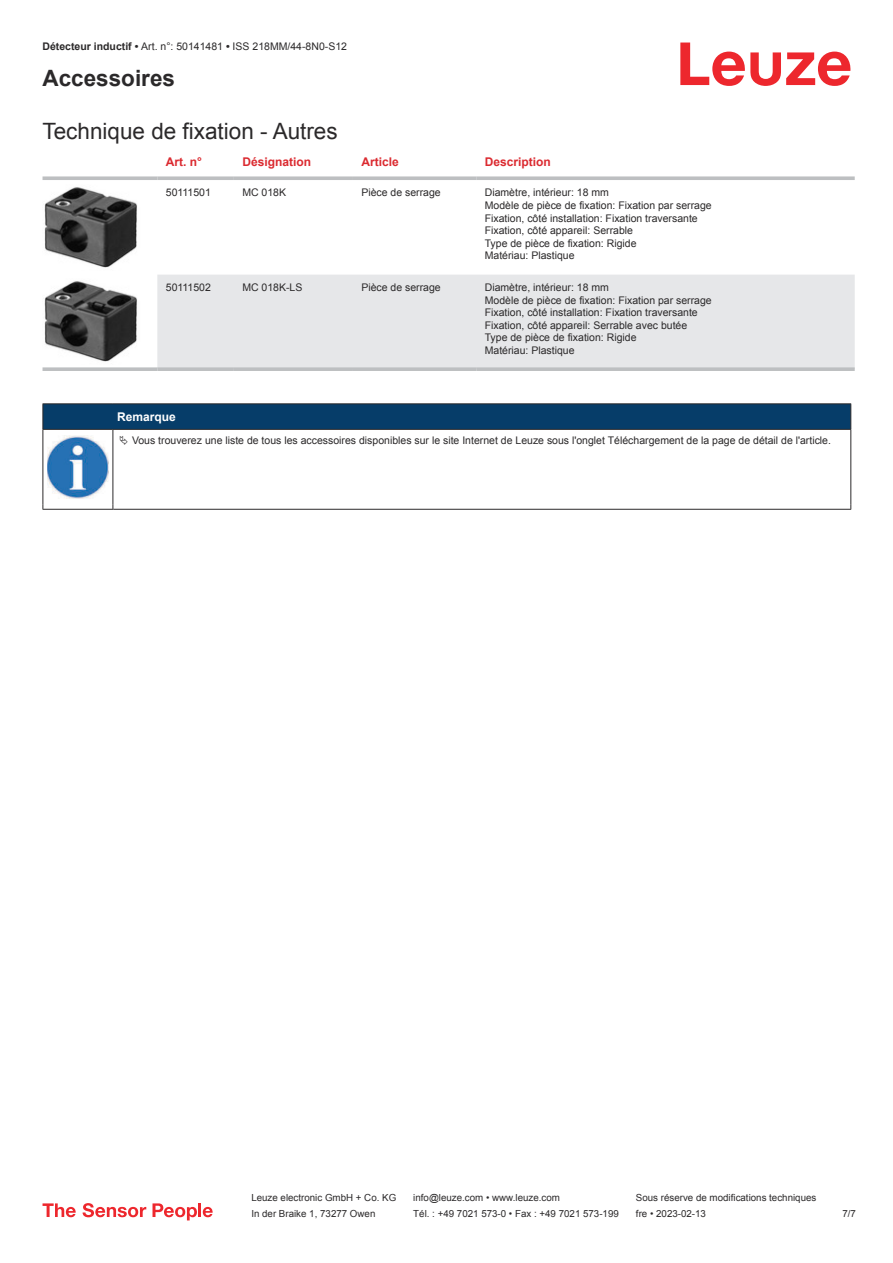
<style>
.page{position:relative;width:893px;height:1263px;background:#fff}
.page>*{position:absolute;margin:0;border:0;box-sizing:border-box;transform-origin:0 0}
.t1{font:22.5px "Arial";color:#2b292a}
.t2{font:700 22.5px "Arial";color:#2b292a}
.t3{font:700 12px "Arial";color:#db2a30}
.t4{font:700 12px "Arial";color:#fff}
.t5{font:10.5px/12.6px "Arial";color:#2b292a}
.t6{font:9.75px "Arial";color:#2b292a}
.s1{font-weight:700}
</style>
<div class="page">
<svg style="left:680px;top:43px;width:170px;height:43px"></svg>
<div style="left:157px;top:275px;width:698px;height:92px;background:#e6e7e9"></div>
<svg style="left:43px;top:176px;width:114px;height:4px"></svg>
<svg style="left:157px;top:176px;width:77px;height:4px"></svg>
<svg style="left:234px;top:176px;width:119px;height:4px"></svg>
<svg style="left:353px;top:176px;width:123px;height:4px"></svg>
<svg style="left:476px;top:176px;width:379px;height:4px;background:#c4c6c8"></svg>
<svg style="left:43px;top:367px;width:114px;height:4px"></svg>
<svg style="left:157px;top:367px;width:77px;height:4px"></svg>
<svg style="left:234px;top:367px;width:119px;height:4px"></svg>
<svg style="left:353px;top:367px;width:123px;height:4px"></svg>
<svg style="left:476px;top:367px;width:379px;height:4px;background:#c1c3c5"></svg>
<img style="left:44px;top:187px;width:93px;height:81px">
<img style="left:44px;top:281px;width:93px;height:81px">
<svg style="left:44px;top:430px;width:806px;height:79px"></svg>
<hr style="left:43px;top:403px;width:70px;height:1px;background:#2b292a">
<hr style="left:43px;top:429px;width:70px;height:1px;background:#2b292a">
<hr style="left:113px;top:403px;width:738px;height:1px;background:#2b292a">
<svg style="left:43px;top:404px;width:808px;height:25px;background:#063c67"></svg>
<hr style="left:113px;top:429px;width:738px;height:1px;background:#2b292a">
<hr style="left:43px;top:430px;width:1px;height:75px;background:#2b292a">
<hr style="left:113px;top:430px;width:1px;height:75px;background:#2b292a">
<hr style="left:850px;top:430px;width:1px;height:75px;background:#2b292a">
<hr style="left:43px;top:509px;width:70px;height:1px;background:#2b292a">
<hr style="left:113px;top:509px;width:738px;height:1px;background:#2b292a">
<img style="left:47px;top:436px;width:61px;height:63px">
<div style="left:115px;top:430px;width:734px;height:20px;background:#fff"></div>
<svg style="left:43px;top:1203px;width:33px;height:14px"></svg>
<svg style="left:83px;top:1203px;width:63px;height:14px"></svg>
<svg style="left:153px;top:1203px;width:44px;height:17px"></svg>
<hr style="left:198px;top:1203px;width:3px;height:14px;background:#ed272d">
<svg style="left:203px;top:1207px;width:10px;height:10px"></svg>
<p class="t5" style="left:43px;top:41px;width:306px"><span class="s1">Détecteur inductif •</span> Art. n°: 50141481 <span class="s1">•</span> ISS 218MM/44-8N0-S12</p>
<h1 class="t2" style="left:43px;top:69px;width:134px">Accessoires</h1>
<h1 class="t1" style="left:43px;top:123px;width:297px">Technique de fixation - Autres</h1>
<p class="t3" style="left:166px;top:157px;width:38px">Art. n°</p>
<p class="t3" style="left:242px;top:157px;width:70px">Désignation</p>
<p class="t3" style="left:361px;top:157px;width:39px">Article</p>
<p class="t3" style="left:485px;top:157px;width:68px">Description</p>
<p class="t5" style="left:166px;top:187px;width:47px">50111501</p>
<p class="t5" style="left:242px;top:187px;width:45px">MC 018K</p>
<p class="t5" style="left:361px;top:187px;width:81px">Pièce de serrage</p>
<p class="t5" style="left:485px;top:187px;width:229px">Diamètre, intérieur: 18 mm<br>Modèle de pièce de fixation: Fixation par serrage Fixation, côté installation: Fixation traversante Fixation, côté appareil: Serrable<br>Type de pièce de fixation: Rigide<br>Matériau: Plastique</p>
<p class="t5" style="left:166px;top:282px;width:47px">50111502</p>
<p class="t5" style="left:242px;top:282px;width:62px">MC 018K-LS</p>
<p class="t5" style="left:361px;top:282px;width:81px">Pièce de serrage</p>
<p class="t5" style="left:485px;top:282px;width:229px">Diamètre, intérieur: 18 mm<br>Modèle de pièce de fixation: Fixation par serrage Fixation, côté installation: Fixation traversante Fixation, côté appareil: Serrable avec butée Type de pièce de fixation: Rigide<br>Matériau: Plastique</p>
<p class="t4" style="left:117px;top:412px;width:60px">Remarque</p>
<p class="t5" style="left:132px;top:435px;width:700px">Vous trouverez une liste de tous les accessoires disponibles sur le site Internet de Leuze sous l'onglet Téléchargement de la page de détail de l'article.</p>
<p class="t6" style="left:251px;top:1194px;width:146px">Leuze electronic GmbH + Co. KG</p>
<p class="t6" style="left:413px;top:1194px;width:148px">info@leuze.com • www.leuze.com</p>
<p class="t6" style="left:636px;top:1194px;width:182px">Sous réserve de modifications techniques</p>
<p class="t6" style="left:251px;top:1210px;width:126px">In der Braike 1, 73277 Owen</p>
<p class="t6" style="left:413px;top:1210px;width:207px">Tél. : +49 7021 573-0 • Fax : +49 7021 573-199</p>
<p class="t6" style="left:636px;top:1210px;width:72px">fre • 2023-02-13</p>
<p class="t6" style="left:842px;top:1210px;width:15px">7 /7</p>
</div>
